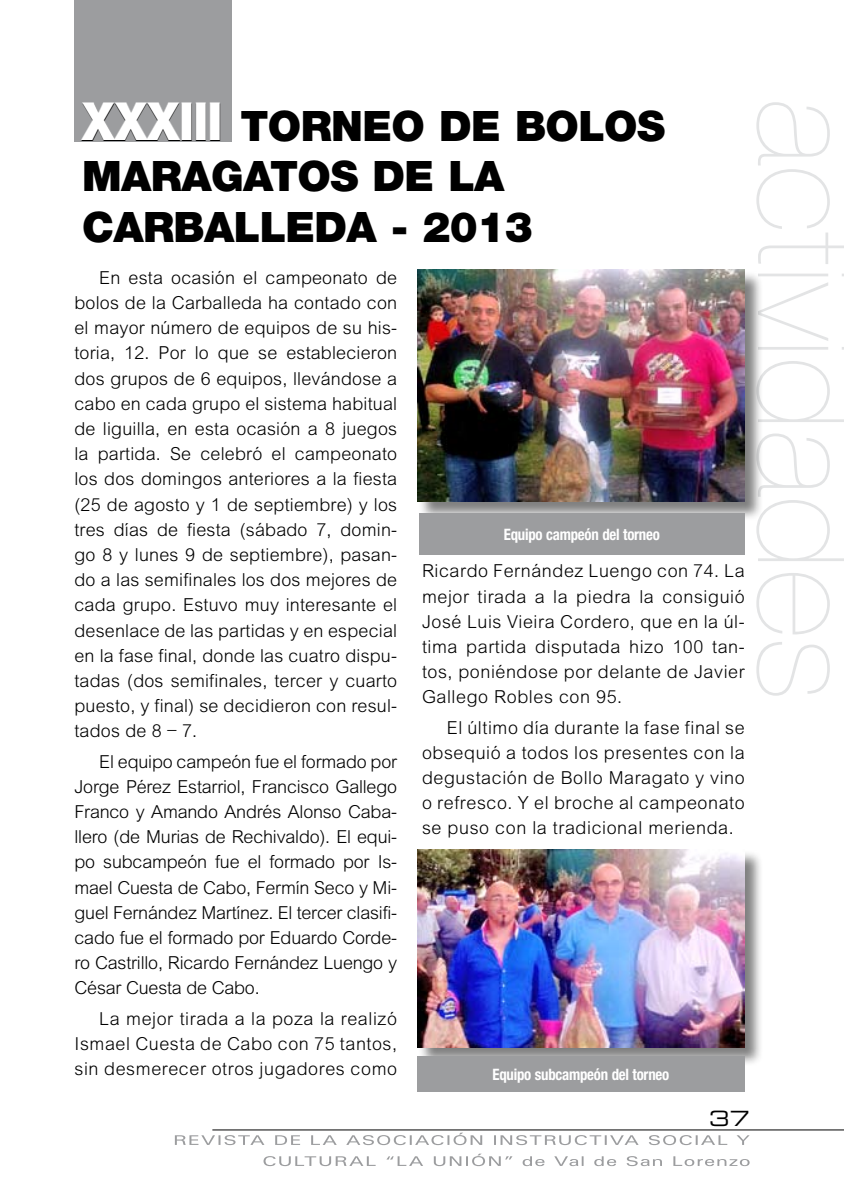
<style>
.page{position:relative;width:844px;height:1191px;background:#fff}
.page>*{position:absolute;margin:0;border:0;box-sizing:border-box;transform-origin:0 0}
.t1{font:200 136.5px "Helvetica Neue";color:#e3e4e5}
.t2{font:900 42px/50.6px "Helvetica Neue";letter-spacing:-.015em;color:#000}
.t3{font:21px "Eurostile Extended Two";color:#000}
.t4{font:19.25px/25.2px "Arial";letter-spacing:.03em;color:#000;text-align:justify}
.t5{font:700 condensed 15.75px "Helvetica Neue";letter-spacing:-.015em;color:#fff;scale:.94 1}
.s1{font-size:52.5px}
</style>
<div class="page">
<svg style="left:175px;top:1132px;width:574px;height:13px"></svg>
<svg style="left:263px;top:1153px;width:486px;height:13px"></svg>
<hr style="left:212px;top:1129px;width:631px;height:1px;background:#000">
<div style="left:74px;top:0;width:157px;height:141px;background:#9c9d9f"></div>
<div style="left:417px;top:270px;width:353px;height:258px;background:#000;opacity:.5"></div>
<img style="left:417px;top:270px;width:327px;height:232px">
<div style="left:417px;top:850px;width:353px;height:224px;background:#000;opacity:.5"></div>
<img style="left:417px;top:849px;width:327px;height:198px">
<div style="left:419px;top:513px;width:325px;height:42px;background:#9c9d9f"></div>
<div style="left:417px;top:1056px;width:327px;height:35px;background:#9c9d9f"></div>
<h2 class="t2" style="left:82px;top:100px;width:584px"><span class="s1">XXXIII</span> TORNEO DE BOLOS<br>MARAGATOS DE LA<br>CARBALLEDA - 2013</h2>
<p class="t4" style="left:74px;top:266px;width:324px;text-indent:25px">En esta ocasión el campeonato de bolos de la Carballeda ha contado con el mayor número de equipos de su his&shy;toria, 12. Por lo que se establecieron dos grupos de 6 equipos, llevándose a cabo en cada grupo el sistema habitual de liguilla, en esta ocasión a 8 juegos la partida. Se celebró el campeonato los dos domingos anteriores a la fiesta (25 de agosto y 1 de septiembre) y los tres días de fiesta (sábado 7, domin&shy;go 8 y lunes 9 de septiembre), pasan&shy;do a las semifinales los dos mejores de cada grupo. Estuvo muy interesante el desenlace de las partidas y en especial en la fase final, donde las cuatro dispu&shy;tadas (dos semifinales, tercer y cuarto puesto, y final) se decidieron con resul&shy;tados de 8 – 7.</p>
<p class="t4" style="left:74px;top:750px;width:324px;text-indent:25px">El equipo campeón fue el formado por Jorge Pérez Estarriol, Francisco Gallego Franco y Amando Andrés Alonso Caba&shy;llero (de Murias de Rechivaldo). El equi&shy;po subcampeón fue el formado por Is&shy;mael Cuesta de Cabo, Fermín Seco y Mi&shy;guel Fernández Martínez. El tercer clasifi&shy;cado fue el formado por Eduardo Corde&shy;ro Castrillo, Ricardo Fernández Luengo y César Cuesta de Cabo.</p>
<p class="t4" style="left:74px;top:1007px;width:324px;text-indent:25px">La mejor tirada a la poza la realizó Ismael Cuesta de Cabo con 75 tantos, sin desmerecer otros jugadores como</p>
<p class="t5" style="left:503px;top:525px;width:167px">Equipo campeón del torneo</p>
<p class="t4" style="left:422px;top:560px;width:324px">Ricardo Fernández Luengo con 74. La mejor tirada a la piedra la consiguió José Luis Vieira Cordero, que en la úl&shy;tima partida disputada hizo 100 tan&shy;tos, poniéndose por delante de Javier Gallego Robles con 95.</p>
<p class="t4" style="left:422px;top:716px;width:324px;text-indent:25px">El último día durante la fase final se obsequió a todos los presentes con la degustación de Bollo Maragato y vino o refresco. Y el broche al campeonato se puso con la tradicional merienda.</p>
<p class="t5" style="left:492px;top:1065px;width:189px">Equipo subcampeón del torneo</p>
<h1 class="t1" style="left:884px;top:99px;width:603px;rotate:90deg">actividades</h1>
<p class="t3" style="left:709px;top:1103px;width:42px">37</p>
</div>
